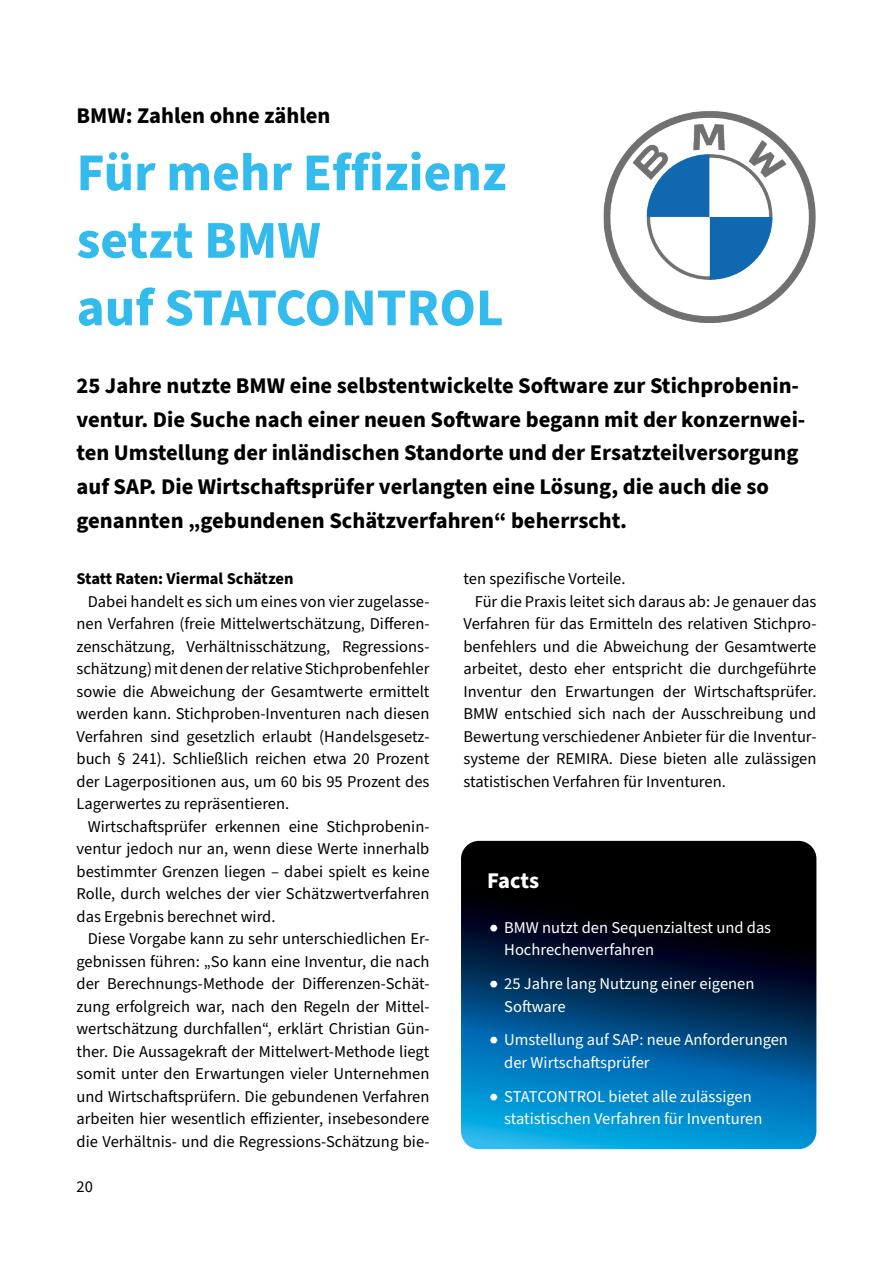
<style>
.page{position:relative;width:893px;height:1263px;background:#fff}
.page>*{position:absolute;margin:0;border:0;box-sizing:border-box;transform-origin:0 0}
.t1{font:700 53.25px/67.5px "Source Sans Pro";color:#3be}
.t2{font:700 22.5px/33.8px "Source Sans Pro";color:#000}
.t3{font:700 22.5px "Source Sans Pro";letter-spacing:-.01em;color:#fff}
.t4{font:16.5px/22.5px "Source Sans Pro";color:#000;text-align:justify}
.t5{font:16.5px/22.5px "Source Sans Pro";color:#fff}
.t6{font:700 16.5px "Source Sans Pro";color:#000}
</style>
<div class="page">
<svg style="left:461px;top:841px;width:355px;height:308px;background:#013b60"></svg>
<img style="left:603px;top:111px;width:213px;height:212px">
<svg style="left:490px;top:924px;width:8px;height:7px"></svg>
<svg style="left:490px;top:981px;width:8px;height:6px"></svg>
<svg style="left:490px;top:1037px;width:8px;height:7px"></svg>
<svg style="left:490px;top:1093px;width:8px;height:7px"></svg>
<h2 class="t2" style="left:77px;top:99px;width:255px">BMW: Zahlen ohne zählen</h2>
<h1 class="t1" style="left:77px;top:140px;width:432px">Für mehr Effizienz setzt BMW<br>auf STATCONTROL</h1>
<p class="t2" style="left:77px;top:369px;width:730px">25 Jahre nutzte BMW eine selbstentwickelte Software zur Stichprobenin&shy;ventur. Die Suche nach einer neuen Software begann mit der konzernwei&shy;ten Umstellung der inländischen Standorte und der Ersatzteilversorgung auf SAP. Die Wirtschaftsprüfer verlangten eine Lösung, die auch die so genannten „gebundenen Schätzverfahren“ beherrscht.</p>
<p class="t6" style="left:77px;top:567px;width:219px">Statt Raten: Viermal Schätzen</p>
<p class="t4" style="left:77px;top:590px;width:354px;text-indent:11px">Dabei handelt es sich um eines von vier zugelasse&shy;nen Verfahren (freie Mittelwertschätzung, Differen&shy;zenschätzung, Verhältnisschätzung, Regressions&shy;schätzung) mit denen der relative Stichprobenfehler sowie die Abweichung der Gesamtwerte ermittelt werden kann. Stichproben-Inventuren nach diesen Verfahren sind gesetzlich erlaubt (Handelsgesetz&shy;buch § 241). Schließlich reichen etwa 20 Prozent der Lagerpositionen aus, um 60 bis 95 Prozent des Lagerwertes zu repräsentieren.</p>
<p class="t4" style="left:77px;top:815px;width:354px;text-indent:11px">Wirtschaftsprüfer erkennen eine Stichprobenin&shy;ventur jedoch nur an, wenn diese Werte innerhalb bestimmter Grenzen liegen – dabei spielt es keine Rolle, durch welches der vier Schätzwertverfahren das Ergebnis berechnet wird.</p>
<p class="t4" style="left:77px;top:928px;width:354px;text-indent:11px">Diese Vorgabe kann zu sehr unterschiedlichen Er&shy;gebnissen führen: „So kann eine Inventur, die nach der Berechnungs-Methode der Differenzen-Schät&shy;zung erfolgreich war, nach den Regeln der Mittel&shy;wertschätzung durchfallen“, erklärt Christian Gün&shy;ther. Die Aussagekraft der Mittelwert-Methode liegt somit unter den Erwartungen vieler Unternehmen und Wirtschaftsprüfern. Die gebundenen Verfahren arbeiten hier wesentlich effizienter, insebesondere die Verhältnis- und die Regressions-Schätzung bie-</p>
<p class="t4" style="left:77px;top:1175px;width:18px">20</p>
<p class="t4" style="left:463px;top:568px;width:164px">ten spezifische Vorteile.</p>
<p class="t4" style="left:475px;top:590px;width:343px">Für die Praxis leitet sich daraus ab: Je genauer das</p>
<p class="t4" style="left:463px;top:613px;width:354px">Verfahren für das Ermitteln des relativen Stichpro-</p>
<p class="t4" style="left:463px;top:635px;width:354px">benfehlers und die Abweichung der Gesamtwerte</p>
<p class="t4" style="left:463px;top:658px;width:354px">arbeitet, desto eher entspricht die durchgeführte</p>
<p class="t4" style="left:463px;top:680px;width:354px">Inventur den Erwartungen der Wirtschaftsprüfer.</p>
<p class="t4" style="left:463px;top:703px;width:354px">BMW entschied sich nach der Ausschreibung und</p>
<p class="t4" style="left:463px;top:725px;width:354px">Bewertung verschiedener Anbieter für die Inventur-</p>
<p class="t4" style="left:463px;top:748px;width:354px">systeme der REMIRA. Diese bieten alle zulässigen</p>
<p class="t4" style="left:463px;top:770px;width:264px">statistischen Verfahren für Inventuren.</p>
<h2 class="t3" style="left:487px;top:865px;width:53px">Facts</h2>
<p class="t5" style="left:504px;top:917px;width:268px">BMW nutzt den Sequenzialtest und das<br>Hochrechenverfahren</p>
<p class="t5" style="left:504px;top:973px;width:252px">25 Jahre lang Nutzung einer eigenen<br>Software</p>
<p class="t5" style="left:504px;top:1029px;width:285px">Umstellung auf SAP: neue Anforderungen der Wirtschaftsprüfer</p>
<p class="t5" style="left:504px;top:1085px;width:260px">STATCONTROL bietet alle zulässigen statistischen Verfahren für Inventuren</p>
</div>
